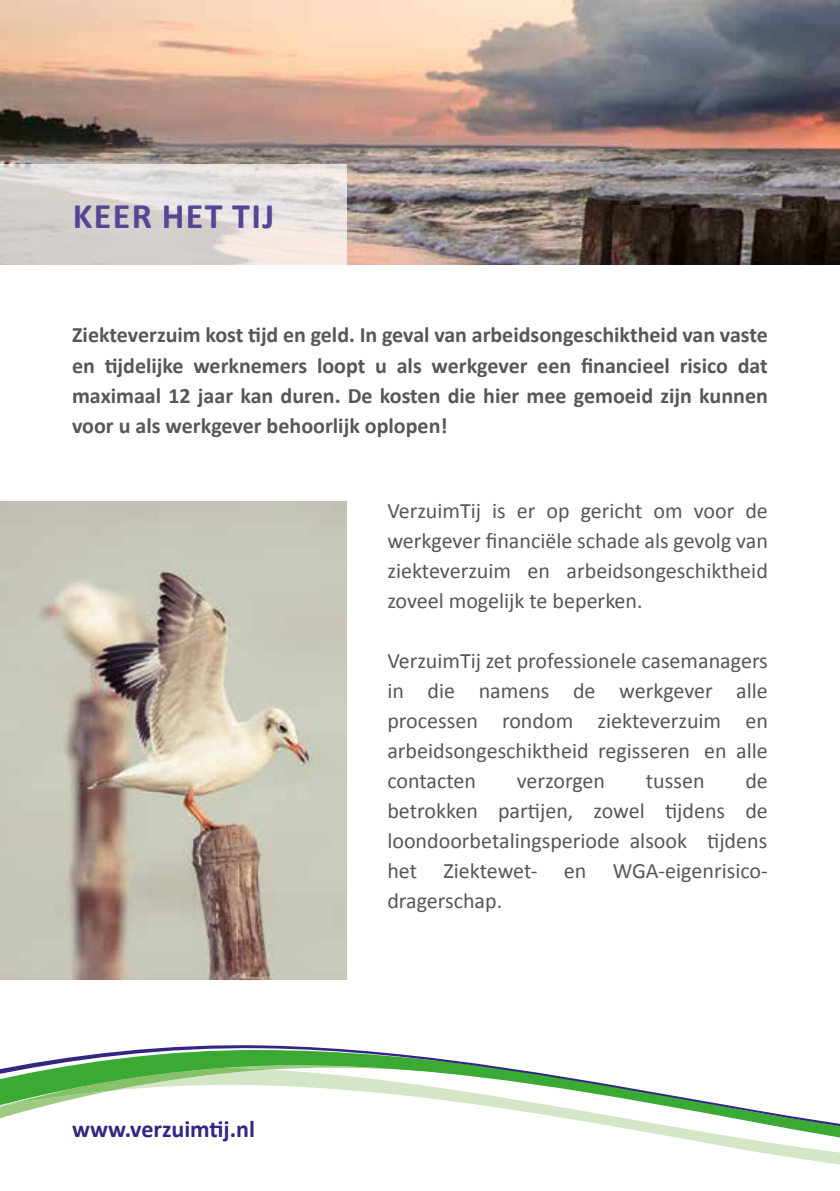
<style>
.page{position:relative;width:840px;height:1191px;background:#fff}
.page>*{position:absolute;margin:0;border:0;box-sizing:border-box;transform-origin:0 0}
.t1{font:700 36px "Calibri";letter-spacing:.04em;color:#554596}
.t2{font:700 24px "Calibri";color:#312783}
.t3{font:22px/30px "Calibri";color:#575756;text-align:justify}
.t4{font:700 22px/30px "Calibri";color:#575756;text-align:justify}
</style>
<div class="page">
<svg style="left:12px;top:1045px;width:428px;height:22px"></svg>
<svg style="left:194px;top:1059px;width:446px;height:31px"></svg>
<svg style="left:0;top:1090px;width:839px;height:75px"></svg>
<svg style="left:0;top:1067px;width:270px;height:43px"></svg>
<img style="left:0;top:0;width:839px;height:264px">
<svg style="left:0;top:164px;width:346px;height:101px;background:#dfd9d7"></svg>
<img style="left:0;top:501px;width:346px;height:478px">
<h1 class="t1" style="left:73px;top:193px;width:203px">KEER HET TIJ</h1>
<p class="t4" style="left:72px;top:320px;width:697px">Ziekteverzuim kost tijd en geld. In geval van arbeidsongeschiktheid van vaste en tijdelijke werknemers loopt u als werkgever een financieel risico dat maximaal 12 jaar kan duren. De kosten die hier mee gemoeid zijn kunnen voor u als werkgever behoorlijk oplopen!</p>
<p class="t3" style="left:387px;top:496px;width:382px">VerzuimTij is er op gericht om voor de werkgever financiële schade als gevolg van ziekteverzuim en arbeidsongeschiktheid zoveel mogelijk te beperken.</p>
<p class="t2" style="left:72px;top:1113px;width:184px">www.verzuimtij.nl</p>
<p class="t3" style="left:387px;top:646px;width:382px">VerzuimTij zet professionele casemanagers in die namens de werkgever alle processen rondom ziekteverzuim en arbeidsongeschiktheid regisseren en alle contacten</p>
<p class="t3" style="left:387px;top:766px;width:382px;text-indent:358px">de betrokken partijen, zowel tijdens de loondoorbetalingsperiode alsook tijdens het Ziektewet- en WGA-eigenrisico&shy;dragerschap.</p>
<p class="t3" style="left:516px;top:766px;width:90px">verzorgen</p>
<p class="t3" style="left:645px;top:766px;width:60px">tussen</p>
</div>
